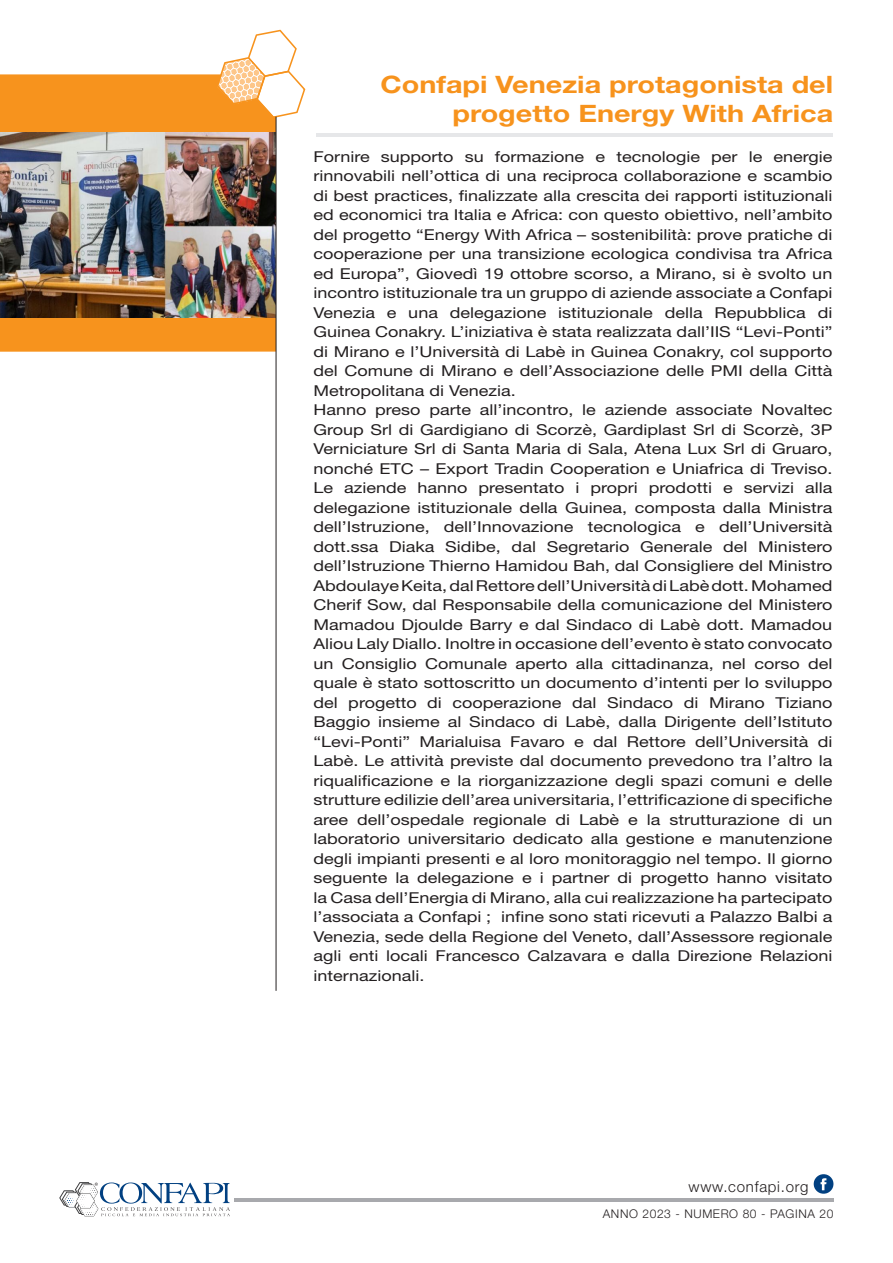
<style>
.page{position:relative;width:893px;height:1263px;background:#fff}
.page>*{position:absolute;margin:0;border:0;box-sizing:border-box;transform-origin:0 0}
.t1{font:700 24px/28.8px "Helvetica Neue";color:#f7931d;text-align:right;scale:1.2 1}
.t2{font:15px/19.5px "Helvetica Neue";color:#231f20;scale:1.2 1}
.t3{font:300 15px "Helvetica Neue";letter-spacing:.05em;color:#231f20}
.t4{font:300 12px "Helvetica Neue";letter-spacing:.05em;color:#231f20}
</style>
<div class="page">
<hr style="left:234px;top:1198px;width:600px;height:3px;background:#a8a9ad">
<svg style="left:814px;top:1174px;width:19px;height:20px"></svg>
<svg style="left:59px;top:1182px;width:171px;height:35px"></svg>
<div style="left:0;top:74px;width:276px;height:278px;background:#f7931d"></div>
<svg style="left:217px;top:30px;width:88px;height:88px"></svg>
<hr style="left:316px;top:133px;width:516px;height:3px;background:#e6e7e9">
<img style="left:0;top:133px;width:276px;height:185px">
<hr style="left:276px;top:117px;width:1px;height:874px;background:#231f20">
<h1 class="t1" style="left:380px;top:70px;width:379px">Confapi Venezia protagonista del progetto Energy With Africa</h1>
<p class="t2" style="left:313px;top:146px;width:434px">Fornire supporto su formazione e tecnologie per le energie rinnovabili nell’ottica di una reciproca collaborazione e scambio di best practices, finalizzate alla crescita dei rapporti istituzionali ed economici tra Italia e Africa: con questo obiettivo, nell’ambito del progetto “Energy With Africa – sostenibilità: prove pratiche di cooperazione per una transizione ecologica condivisa tra Africa ed Europa”, Giovedì 19 ottobre scorso, a Mirano, si è svolto un incontro istituzionale tra un gruppo di aziende associate a Confapi Venezia e una delegazione istituzionale della Repubblica di Guinea Conakry. L’iniziativa è stata realizzata dall’IIS “Levi-Ponti” di Mirano e l’Università di Labè in Guinea Conakry, col supporto del Comune di Mirano e dell’Associazione delle PMI della Città Metropolitana di Venezia.<br>Hanno preso parte all’incontro, le aziende associate Novaltec Group Srl di Gardigiano di Scorzè, Gardiplast Srl di Scorzè, 3P Verniciature Srl di Santa Maria di Sala, Atena Lux Srl di Gruaro, nonché ETC – Export Tradin Cooperation e Uniafrica di Treviso.<br>Le aziende hanno presentato i propri prodotti e servizi alla delegazione istituzionale della Guinea, composta dalla Ministra dell’Istruzione, dell’Innovazione tecnologica e dell’Università dott.ssa Diaka Sidibe, dal Segretario Generale del Ministero dell’Istruzione Thierno Hamidou Bah, dal Consigliere del Ministro Abdoulaye Keita, dal Rettore dell’Università di Labè dott. Mohamed Cherif Sow, dal Responsabile della comunicazione del Ministero Mamadou Djoulde Barry e dal Sindaco di Labè dott. Mamadou Aliou Laly Diallo. Inoltre in occasione dell’evento è stato convocato un Consiglio Comunale aperto alla cittadinanza, nel corso del quale è stato sottoscritto un documento d’intenti per lo sviluppo del progetto di cooperazione dal Sindaco di Mirano Tiziano Baggio insieme al Sindaco di Labè, dalla Dirigente dell’Istituto “Levi-Ponti” Marialuisa Favaro e dal Rettore dell’Università di Labè. Le attività previste dal documento prevedono tra l’altro la riqualificazione e la riorganizzazione degli spazi comuni e delle strutture edilizie dell’area universitaria, l’ettrificazione di specifiche aree dell’ospedale regionale di Labè e la strutturazione di un laboratorio universitario dedicato alla gestione e manutenzione degli impianti presenti e al loro monitoraggio nel tempo. Il giorno seguente la delegazione e i partner di progetto hanno visitato la Casa dell’Energia di Mirano, alla cui realizzazione ha partecipato l’associata a Confapi ; infine sono stati ricevuti a Palazzo Balbi a Venezia, sede della Regione del Veneto, dall’Assessore regionale agli enti locali Francesco Calzavara e dalla Direzione Relazioni internazionali.</p>
<p class="t3" style="left:689px;top:1177px;width:122px">www.confapi.org</p>
<p class="t4" style="left:603px;top:1206px;width:232px">ANNO 2023 - NUMERO 80 - PAGINA 20</p>
</div>
